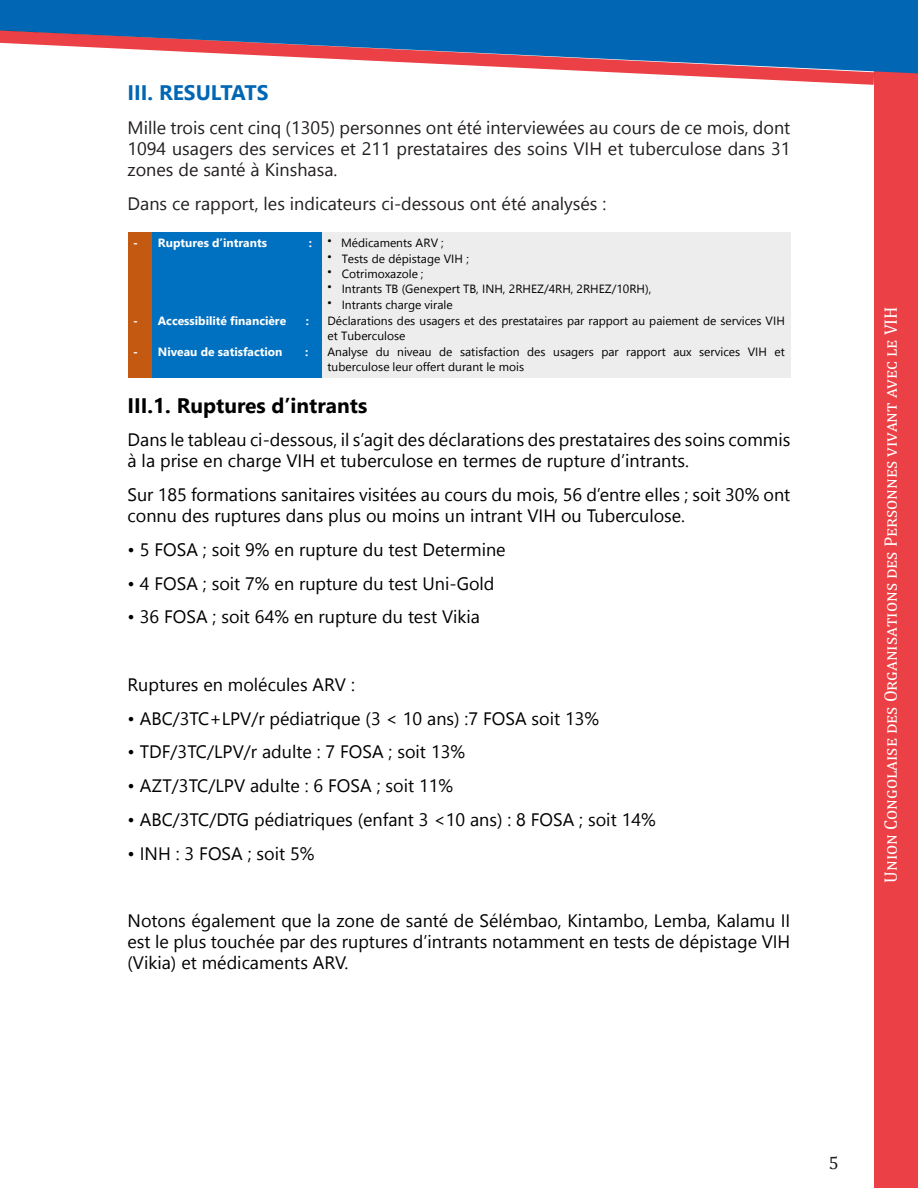
<style>
.page{position:relative;width:918px;height:1188px;background:#fff}
.page>*{position:absolute;margin:0;border:0;box-sizing:border-box;transform-origin:0 0}
.body_white_right{font:700 21px "Nirmala UI";color:#000}
.body_white_right-2{font:700 21px "Nirmala UI";color:#0166b3}
.body_white_right-3{font:18px/21px "Nirmala UI";color:#000}
.body_white_right-4{font:18px/21px "Nirmala UI";color:#231f20;text-align:justify}
.t1{font:18px "Cambria";color:#fff}
.t2{font:18px "Cambria";color:#231f20}
.t3{font:11.85px/15.3px "Nirmala UI";color:#000}
.t4{font:700 11.85px "Nirmala UI";color:#fff}
</style>
<div class="page">
<div style="left:874px;top:0;width:44px;height:1188px;background:#eb4045"></div>
<div style="left:874px;top:0;width:44px;height:74px;background:#0166b3"></div>
<svg style="left:0;top:0;width:874px;height:85px;fill:#0166b3"></svg>
<div style="left:128px;top:233px;width:24px;height:77px;background:#c45911"></div>
<div style="left:152px;top:233px;width:170px;height:77px;background:#0070c0"></div>
<div style="left:322px;top:233px;width:468px;height:77px;background:#ededed"></div>
<div style="left:128px;top:310px;width:24px;height:31px;background:#c45911"></div>
<div style="left:152px;top:310px;width:170px;height:31px;background:#0070c0"></div>
<div style="left:322px;top:310px;width:468px;height:31px;background:#ededed"></div>
<div style="left:128px;top:341px;width:24px;height:37px;background:#c45911"></div>
<div style="left:152px;top:341px;width:170px;height:37px;background:#0070c0"></div>
<div style="left:322px;top:341px;width:468px;height:37px;background:#ededed"></div>
<p class="body_white_right-2" style="left:128px;top:75px;width:142px">III. RESULTATS</p>
<p class="body_white_right-4" style="left:128px;top:116px;width:664px">Mille trois cent cinq (1305) personnes ont été interviewées au cours de ce mois, dont 1094 usagers des services et 211 prestataires des soins VIH et tuberculose dans 31 zones de santé à Kinshasa.</p>
<p class="body_white_right-4" style="left:128px;top:192px;width:480px">Dans ce rapport, les indicateurs ci-dessous ont été analysés :</p>
<p class="t4" style="left:133px;top:233px;width:135px">- Ruptures d’intrants</p>
<p class="t4" style="left:309px;top:233px;width:5px">:</p>
<p class="t3" style="left:327px;top:235px;width:118px"><sup>•</sup> Médicaments ARV ;</p>
<p class="t3" style="left:327px;top:250px;width:143px"><sup>•</sup> Tests de dépistage VIH ;</p>
<p class="t3" style="left:327px;top:265px;width:98px"><sup>•</sup> Cotrimoxazole ;</p>
<p class="t3" style="left:327px;top:281px;width:325px"><sup>•</sup> Intrants TB (Genexpert TB, INH, 2RHEZ/4RH, 2RHEZ/10RH),</p>
<p class="t3" style="left:327px;top:296px;width:127px"><sup>•</sup> Intrants charge virale</p>
<p class="t4" style="left:133px;top:310px;width:155px">- Accessibilité financière</p>
<p class="t4" style="left:306px;top:310px;width:5px">:</p>
<p class="t3" style="left:327px;top:312px;width:459px">Déclarations des usagers et des prestataires par rapport au paiement de services VIH et Tuberculose</p>
<p class="t4" style="left:133px;top:342px;width:151px">- Niveau de satisfaction</p>
<p class="t4" style="left:305px;top:342px;width:5px">:</p>
<p class="t3" style="left:327px;top:343px;width:459px">Analyse du niveau de satisfaction des usagers par rapport aux services VIH et tuberculose leur offert durant le mois</p>
<p class="body_white_right" style="left:128px;top:387px;width:241px">III.1. Ruptures d’intrants</p>
<p class="body_white_right-3" style="left:128px;top:428px;width:664px">Dans le tableau ci-dessous, il s’agit des déclarations des prestataires des soins commis à la prise en charge VIH et tuberculose en termes de rupture d’intrants.</p>
<p class="body_white_right-3" style="left:128px;top:483px;width:664px">Sur 185 formations sanitaires visitées au cours du mois, 56 d’entre elles ; soit 30% ont connu des ruptures dans plus ou moins un intrant VIH ou Tuberculose.</p>
<p class="body_white_right-3" style="left:128px;top:538px;width:380px">• 5 FOSA ; soit 9% en rupture du test Determine</p>
<p class="body_white_right-3" style="left:128px;top:572px;width:369px">• 4 FOSA ; soit 7% en rupture du test Uni-Gold</p>
<p class="body_white_right-3" style="left:128px;top:605px;width:354px">• 36 FOSA ; soit 64% en rupture du test Vikia</p>
<p class="body_white_right-3" style="left:128px;top:673px;width:229px">Ruptures en molécules ARV :</p>
<p class="body_white_right-3" style="left:128px;top:707px;width:473px">• ABC/3TC+LPV/r pédiatrique (3 &lt; 10 ans) :7 FOSA soit 13%</p>
<p class="body_white_right-3" style="left:128px;top:740px;width:339px">• TDF/3TC/LPV/r adulte : 7 FOSA ; soit 13%</p>
<p class="body_white_right-3" style="left:128px;top:774px;width:327px">• AZT/3TC/LPV adulte : 6 FOSA ; soit 11%</p>
<p class="body_white_right-3" style="left:128px;top:808px;width:530px">• ABC/3TC/DTG pédiatriques (enfant 3 &lt;10 ans) : 8 FOSA ; soit 14%</p>
<p class="body_white_right-3" style="left:128px;top:842px;width:188px">• INH : 3 FOSA ; soit 5%</p>
<p class="body_white_right-3" style="left:128px;top:909px;width:664px;text-align:justify">Notons également que la zone de santé de Sélémbao, Kintambo, Lemba, Kalamu II est le plus touchée par des ruptures d’intrants notamment en tests de dépistage VIH (Vikia) et médicaments ARV.</p>
<p class="t1" style="left:880px;top:883px;width:578px;rotate:-90deg">Union Congolaise des Organisations des Personnes vivant avec le VIH</p>
<p class="t2" style="left:829px;top:1152px;width:11px">5</p>
</div>
